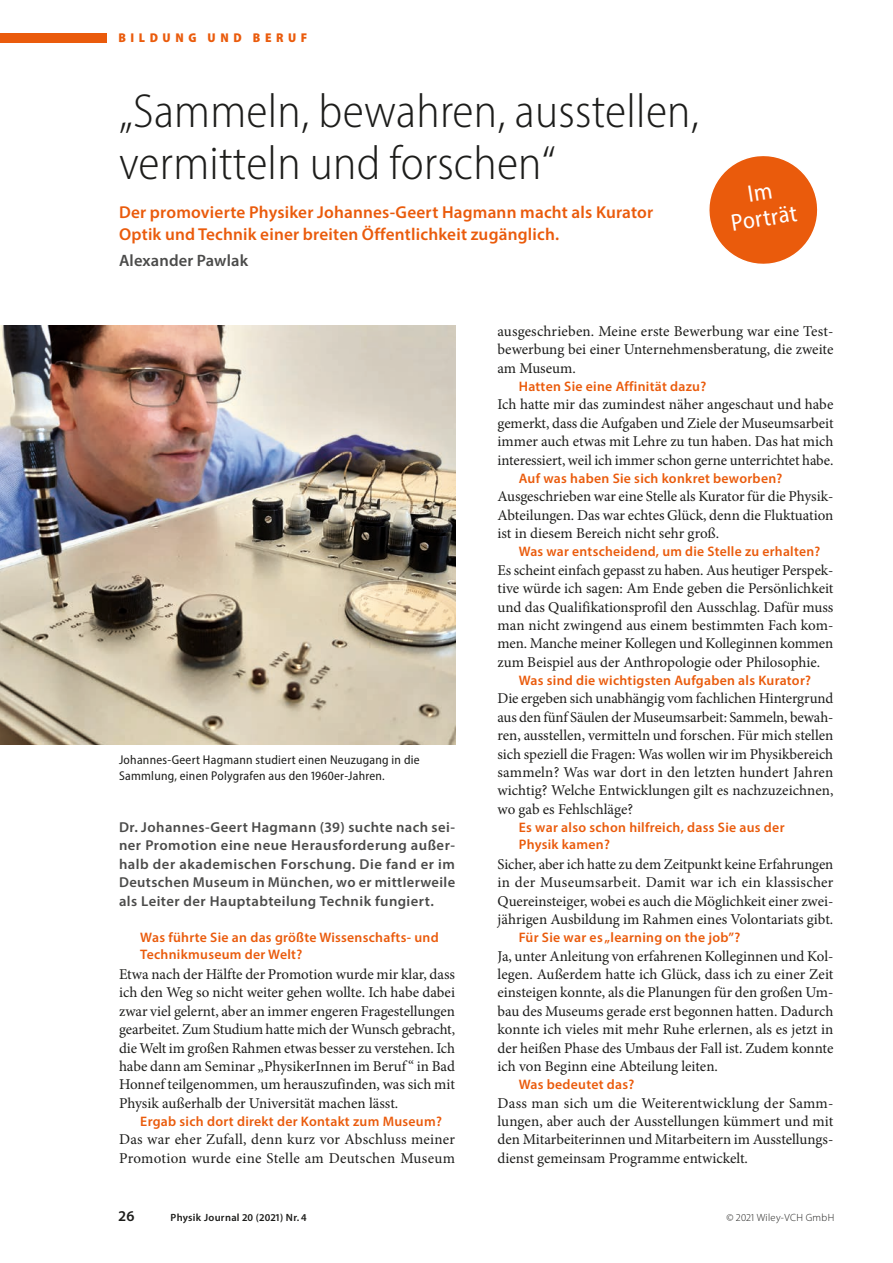
<style>
.page{position:relative;width:893px;height:1263px;background:#fff}
.page>*{position:absolute;margin:0;border:0;box-sizing:border-box;transform-origin:0 0}
.Head_2z{font:300 semi-condensed 48px/52.5px "Myriad Pro";letter-spacing:.005em;color:#1d1d1b}
.Txt_Boeppel_orange{font:semi-condensed 24px/26px "Myriad Pro";color:#fff;text-align:center}
.Subhead{font:600 17.25px/21.8px "Myriad Pro";letter-spacing:.01em;color:#ea5b0c}
.Autor{font:600 16.5px "Myriad Pro";letter-spacing:.01em;color:#4b4b4a}
.GTO{font:15px/18.3px "Minion Pro";color:#1d1d1b;text-align:justify}
.t1{font:600 15px "Myriad Pro";color:#1d1d1b}
.Vorspann{font:600 14.4px/18.3px "Myriad Pro";letter-spacing:.03em;color:#4b4b4a;text-align:justify}
.Interview_Frage{font:600 13.8px/17.1px "Myriad Pro";letter-spacing:.02em;color:#ea5b0c}
.BU_schwarz{font:semi-condensed 12.75px/15.8px "Myriad Pro";letter-spacing:.02em;color:#1d1d1b}
.t2{font:900 semi-condensed 12.75px "Myriad Pro";letter-spacing:.36em;color:#ea5b0c}
.t3{font:600 10.5px "Myriad Pro";letter-spacing:.03em;color:#1d1d1b}
.t4{font:300 10.5px "Myriad Pro";letter-spacing:.03em;color:#1d1d1b}
</style>
<div class="page">
<div style="left:0;top:33px;width:106px;height:9px;background:#ea5b0c"></div>
<svg style="left:709px;top:156px;width:109px;height:108px"></svg>
<img style="left:0;top:325px;width:455px;height:420px">
<p class="t2" style="left:118px;top:30px;width:190px">BILDUNG UND BERUF</p>
<p class="Head_2z" style="left:119px;top:84px;width:582px">„Sammeln, bewahren, ausstellen, vermitteln und forschen“</p>
<p class="Subhead" style="left:119px;top:201px;width:536px">Der promovierte Physiker Johannes-Geert Hagmann macht als Kurator<br>Optik und Technik einer breiten Öffentlichkeit zugänglich.</p>
<p class="Autor" style="left:119px;top:250px;width:130px">Alexander Pawlak</p>
<p class="Txt_Boeppel_orange" style="left:725px;top:184px;width:68px;rotate:-9deg">Im<br>Porträt</p>
<p class="BU_schwarz" style="left:119px;top:752px;width:302px">Johannes-Geert Hagmann studiert einen Neuzugang in die<br>Sammlung, einen Polygrafen aus den 1960er-Jahren.</p>
<p class="Vorspann" style="left:119px;top:818px;width:338px">Dr. Johannes-Geert Hagmann (39) suchte nach sei&shy;ner Promotion eine neue Herausforderung außer&shy;halb der akademischen Forschung. Die fand er im Deutschen Museum in München, wo er mittlerweile als Leiter der Hauptabteilung Technik fungiert.</p>
<p class="Interview_Frage" style="left:140px;top:929px;width:300px">Was führte Sie an das größte Wissenschafts- und<br>Technikmuseum der Welt?</p>
<p class="GTO" style="left:119px;top:965px;width:338px">Etwa nach der Hälfte der Promotion wurde mir klar, dass ich den Weg so nicht weiter gehen wollte. Ich habe dabei zwar viel gelernt, aber an immer engeren Fragestellungen gearbeitet. Zum Studium hatte mich der Wunsch gebracht, die Welt im großen Rahmen etwas besser zu verstehen. Ich habe dann am Seminar „PhysikerInnen im Beruf “ in Bad Honnef teilgenommen, um herauszufinden, was sich mit Physik außerhalb der Universität machen lässt.</p>
<p class="Interview_Frage" style="left:140px;top:1112px;width:303px">Ergab sich dort direkt der Kontakt zum Museum?</p>
<p class="GTO" style="left:119px;top:1130px;width:338px">Das war eher Zufall, denn kurz vor Abschluss meiner<br>Promotion wurde eine Stelle am Deutschen Museum</p>
<p class="GTO" style="left:497px;top:322px;width:337px">ausgeschrieben. Meine erste Bewerbung war eine Test&shy;bewerbung bei einer Unternehmensberatung, die zweite am Museum.</p>
<p class="Interview_Frage" style="left:519px;top:377px;width:189px">Hatten Sie eine Affinität dazu?</p>
<p class="GTO" style="left:497px;top:395px;width:337px">Ich hatte mir das zumindest näher angeschaut und habe gemerkt, dass die Aufgaben und Ziele der Museumsarbeit immer auch etwas mit Lehre zu tun haben. Das hat mich interessiert, weil ich immer schon gerne unterrichtet habe.</p>
<p class="Interview_Frage" style="left:519px;top:469px;width:265px">Auf was haben Sie sich konkret beworben?</p>
<p class="GTO" style="left:497px;top:487px;width:337px">Ausgeschrieben war eine Stelle als Kurator für die Physik-Abteilungen. Das war echtes Glück, denn die Fluktuation ist in diesem Bereich nicht sehr groß.</p>
<p class="Interview_Frage" style="left:519px;top:543px;width:303px">Was war entscheidend, um die Stelle zu erhalten?</p>
<p class="GTO" style="left:497px;top:561px;width:337px">Es scheint einfach gepasst zu haben. Aus heutiger Perspek&shy;tive würde ich sagen: Am Ende geben die Persönlichkeit und das Qualifikationsprofil den Ausschlag. Dafür muss man nicht zwingend aus einem bestimmten Fach kom&shy;men. Manche meiner Kollegen und Kolleginnen kommen zum Beispiel aus der Anthropologie oder Philosophie.</p>
<p class="Interview_Frage" style="left:519px;top:671px;width:294px">Was sind die wichtigsten Aufgaben als Kurator?</p>
<p class="GTO" style="left:497px;top:689px;width:337px">Die ergeben sich unabhängig vom fachlichen Hintergrund aus den fünf Säulen der Museumsarbeit: Sammeln, bewah&shy;ren, ausstellen, vermitteln und forschen. Für mich stellen sich speziell die Fragen: Was wollen wir im Physikbereich sammeln? Was war dort in den letzten hundert Jahren wichtig? Welche Entwicklungen gilt es nachzuzeichnen, wo gab es Fehlschläge?</p>
<p class="Interview_Frage" style="left:519px;top:818px;width:267px">Es war also schon hilfreich, dass Sie aus der<br>Physik kamen?</p>
<p class="GTO" style="left:497px;top:855px;width:338px">Sicher, aber ich hatte zu dem Zeitpunkt keine Erfahrungen in der Museumsarbeit. Damit war ich ein klassischer Quereinsteiger, wobei es auch die Möglichkeit einer zwei&shy;jährigen Ausbildung im Rahmen eines Volontariats gibt.</p>
<p class="Interview_Frage" style="left:519px;top:929px;width:223px">Für Sie war es „learning on the job”?</p>
<p class="GTO" style="left:497px;top:947px;width:337px">Ja, unter Anleitung von erfahrenen Kolleginnen und Kol&shy;legen. Außerdem hatte ich Glück, dass ich zu einer Zeit einsteigen konnte, als die Planungen für den großen Um&shy;bau des Museums gerade erst begonnen hatten. Dadurch konnte ich vieles mit mehr Ruhe erlernen, als es jetzt in der heißen Phase des Umbaus der Fall ist. Zudem konnte ich von Beginn eine Abteilung leiten.</p>
<p class="Interview_Frage" style="left:519px;top:1076px;width:117px">Was bedeutet das?</p>
<p class="GTO" style="left:497px;top:1094px;width:337px">Dass man sich um die Weiterentwicklung der Samm&shy;lungen, aber auch der Ausstellungen kümmert und mit den Mitarbeiterinnen und Mitarbeitern im Ausstellungs&shy;dienst gemeinsam Programme entwickelt.</p>
<p class="t1" style="left:119px;top:1206px;width:17px">26</p>
<p class="t3" style="left:171px;top:1211px;width:138px">Physik Journal 20 (2021) Nr. 4</p>
<p class="t4" style="left:726px;top:1211px;width:109px">© 2021 Wiley-VCH GmbH</p>
</div>
